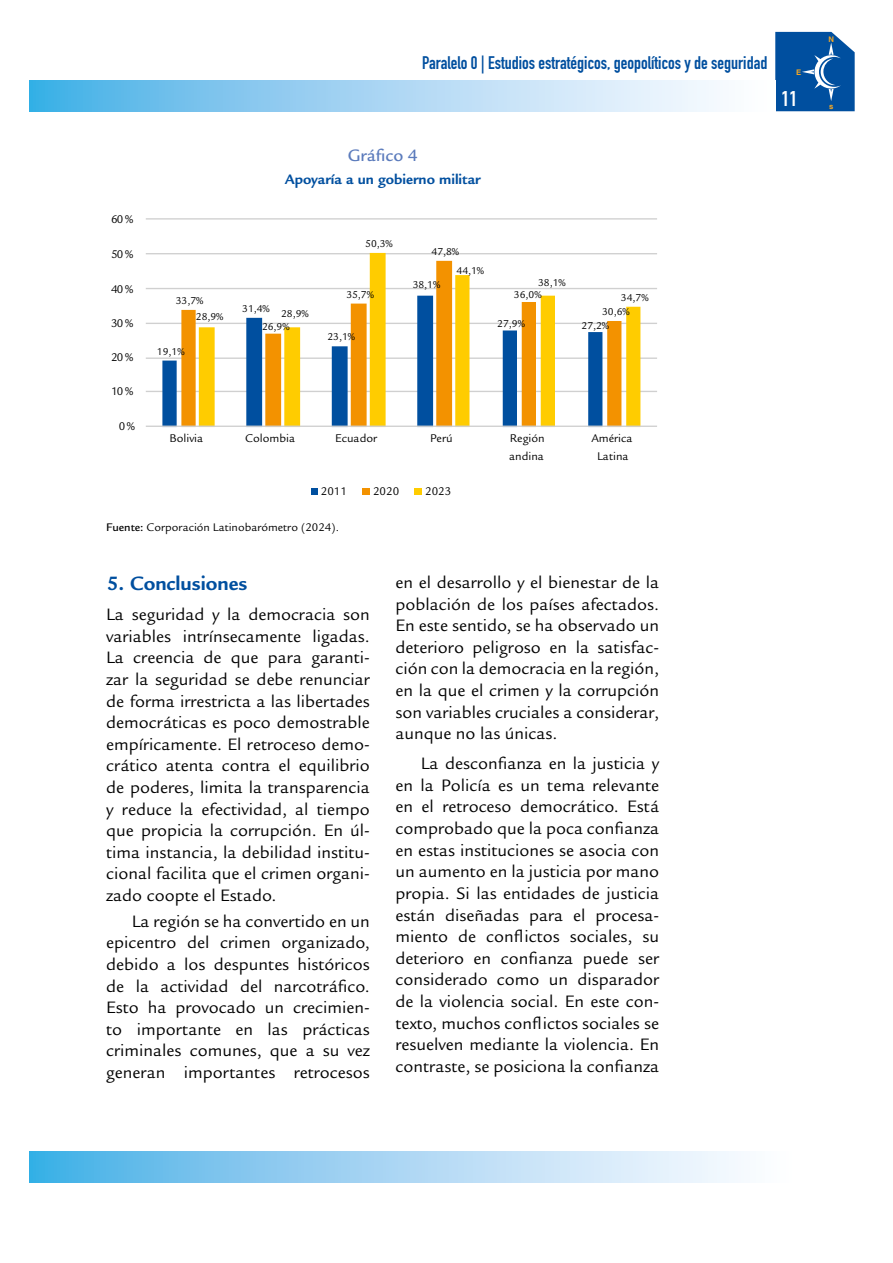
<style>
.page{position:relative;width:893px;height:1263px;background:#fff}
.page>*{position:absolute;margin:0;border:0;box-sizing:border-box;transform-origin:0 0}
.t1{font:700 21px "Legacy Sans Std";color:#004f9f}
.t2{font:21px "DIN Engschrift Std";color:#fff}
.t3{font:18px/21.6px "Legacy Sans Std";color:#000;text-align:justify}
.t4{font:18px "DIN Engschrift Std";color:#004f9f}
.t5{font:500 18px "Legacy Sans Std";color:#5b7bbc}
.t6{font:700 15px "Legacy Sans Std";color:#004f9f}
.t7{font:12.15px/17.4px "Legacy Sans Std";color:#000}
.t8{font:12px "Legacy Sans Std";color:#000}
.t9{font:10.8px "Legacy Sans Std";color:#000}
.t10{font:700 7.65px "Helvetica";color:#f7a823}
.s1{font-weight:500}
</style>
<div class="page">
<svg style="left:30px;top:81px;width:687px;height:30px;background:#a2d4f2"></svg>
<svg style="left:30px;top:1152px;width:708px;height:30px;background:#a2d4f2"></svg>
<svg style="left:775px;top:32px;width:80px;height:79px;background:#1b61a9"></svg>
<hr style="left:146px;top:391px;width:511px;height:1px;background:#d0d0d0">
<hr style="left:146px;top:357px;width:511px;height:2px;background:#d0d0d0">
<hr style="left:146px;top:323px;width:511px;height:1px;background:#d0d0d0">
<hr style="left:146px;top:288px;width:511px;height:1px;background:#d0d0d0">
<hr style="left:146px;top:253px;width:511px;height:1px;background:#d0d0d0">
<hr style="left:146px;top:218px;width:511px;height:2px;background:#d0d0d0">
<svg style="left:162px;top:322px;width:19px;height:104px"></svg>
<svg style="left:181px;top:289px;width:18px;height:137px;fill:#f39200"></svg>
<svg style="left:199px;top:253px;width:441px;height:173px"></svg>
<hr style="left:146px;top:426px;width:511px;height:1px;background:#d0d0d0">
<div style="left:311px;top:489px;width:7px;height:6px;background:#004f9f"></div>
<div style="left:362px;top:489px;width:8px;height:6px;background:#f39200"></div>
<div style="left:414px;top:489px;width:8px;height:6px;background:#fc0"></div>
<p class="t4" style="left:422px;top:52px;width:347px">Paralelo 0 | Estudios estratégicos, geopolíticos y de seguridad</p>
<p class="t10" style="left:796px;top:67px;width:7px">E</p>
<p class="t2" style="left:782px;top:87px;width:17px">11</p>
<p class="t7" style="left:111px;top:210px;width:24px">60 %</p>
<p class="t7" style="left:111px;top:245px;width:24px">50 %</p>
<p class="t7" style="left:111px;top:280px;width:24px">40 %</p>
<p class="t7" style="left:111px;top:315px;width:24px">30 %</p>
<p class="t7" style="left:111px;top:348px;width:24px">20 %</p>
<p class="t7" style="left:111px;top:383px;width:24px">10 %</p>
<p class="t7" style="left:119px;top:418px;width:18px">0 %</p>
<p class="t5" style="left:348px;top:145px;width:72px">Gráfico 4</p>
<p class="t6" style="left:285px;top:170px;width:198px">Apoyaría a un gobierno militar</p>
<p class="t9" style="left:365px;top:237px;width:29px">50,3%</p>
<p class="t9" style="left:432px;top:245px;width:29px">47,8%</p>
<p class="t9" style="left:457px;top:264px;width:29px">44,1%</p>
<p class="t9" style="left:176px;top:294px;width:29px">33,7%</p>
<p class="t9" style="left:242px;top:302px;width:29px">31,4%</p>
<p class="t9" style="left:196px;top:311px;width:29px">28,9%</p>
<p class="t9" style="left:281px;top:307px;width:29px">28,9%</p>
<p class="t9" style="left:262px;top:321px;width:29px">26,9%</p>
<p class="t9" style="left:346px;top:288px;width:29px">35,7%</p>
<p class="t9" style="left:327px;top:331px;width:29px">23,1%</p>
<p class="t9" style="left:413px;top:279px;width:29px">38,1%</p>
<p class="t9" style="left:538px;top:277px;width:29px">38,1%</p>
<p class="t9" style="left:514px;top:288px;width:29px">36,0%</p>
<p class="t9" style="left:621px;top:291px;width:29px">34,7%</p>
<p class="t9" style="left:602px;top:305px;width:29px">30,6%</p>
<p class="t9" style="left:497px;top:317px;width:29px">27,9%</p>
<p class="t9" style="left:581px;top:319px;width:29px">27,2%</p>
<p class="t9" style="left:157px;top:345px;width:29px">19,1%</p>
<p class="t7" style="left:170px;top:430px;width:35px">Bolivia</p>
<p class="t7" style="left:245px;top:430px;width:51px">Colombia</p>
<p class="t7" style="left:335px;top:430px;width:44px">Ecuador</p>
<p class="t7" style="left:430px;top:430px;width:24px">Perú</p>
<p class="t7" style="left:509px;top:430px;width:37px">Región andina</p>
<p class="t7" style="left:591px;top:430px;width:43px;text-align:center">América<br>Latina</p>
<p class="t7" style="left:321px;top:483px;width:28px">2011</p>
<p class="t7" style="left:373px;top:483px;width:28px">2020</p>
<p class="t7" style="left:425px;top:483px;width:28px">2023</p>
<p class="t8" style="left:106px;top:520px;width:234px"><span class="s1">Fuente:</span> Corporación Latinobarómetro (2024).</p>
<p class="t1" style="left:107px;top:571px;width:142px">5. Conclusiones</p>
<p class="t3" style="left:106px;top:604px;width:265px">La seguridad y la democracia son variables intrínsecamente ligadas.<br>La creencia de que para garanti&shy;zar la seguridad se debe renunciar de forma irrestricta a las libertades democráticas es poco demostrable empíricamente. El retroceso demo&shy;crático atenta contra el equilibrio de poderes, limita la transparencia y reduce la efectividad, al tiempo que propicia la corrupción. En úl&shy;tima instancia, la debilidad institu&shy;cional facilita que el crimen organi&shy;zado coopte el Estado.</p>
<p class="t3" style="left:106px;top:910px;width:265px;text-indent:26px">La región se ha convertido en un epicentro del crimen organizado, debido a los despuntes históricos de la actividad del narcotráfico.<br>Esto ha provocado un crecimien&shy;to importante en las prácticas criminales comunes, que a su vez generan importantes retrocesos</p>
<p class="t3" style="left:395px;top:572px;width:265px">en el desarrollo y el bienestar de la población de los países afectados.<br>En este sentido, se ha observado un deterioro peligroso en la satisfac&shy;ción con la democracia en la región, en la que el crimen y la corrupción son variables cruciales a considerar, aunque no las únicas.</p>
<p class="t3" style="left:395px;top:753px;width:265px;text-indent:26px">La desconfianza en la justicia y en la Policía es un tema relevante en el retroceso democrático. Está comprobado que la poca confianza en estas instituciones se asocia con un aumento en la justicia por mano propia. Si las entidades de justicia están diseñadas para el procesa&shy;miento de conflictos sociales, su deterioro en confianza puede ser considerado como un disparador de la violencia social. En este con&shy;texto, muchos conflictos sociales se resuelven mediante la violencia. En contraste, se posiciona la confianza</p>
<p class="t10" style="left:828px;top:34px;width:7px">N</p>
<p class="t10" style="left:829px;top:101px;width:6px">s</p>
</div>
